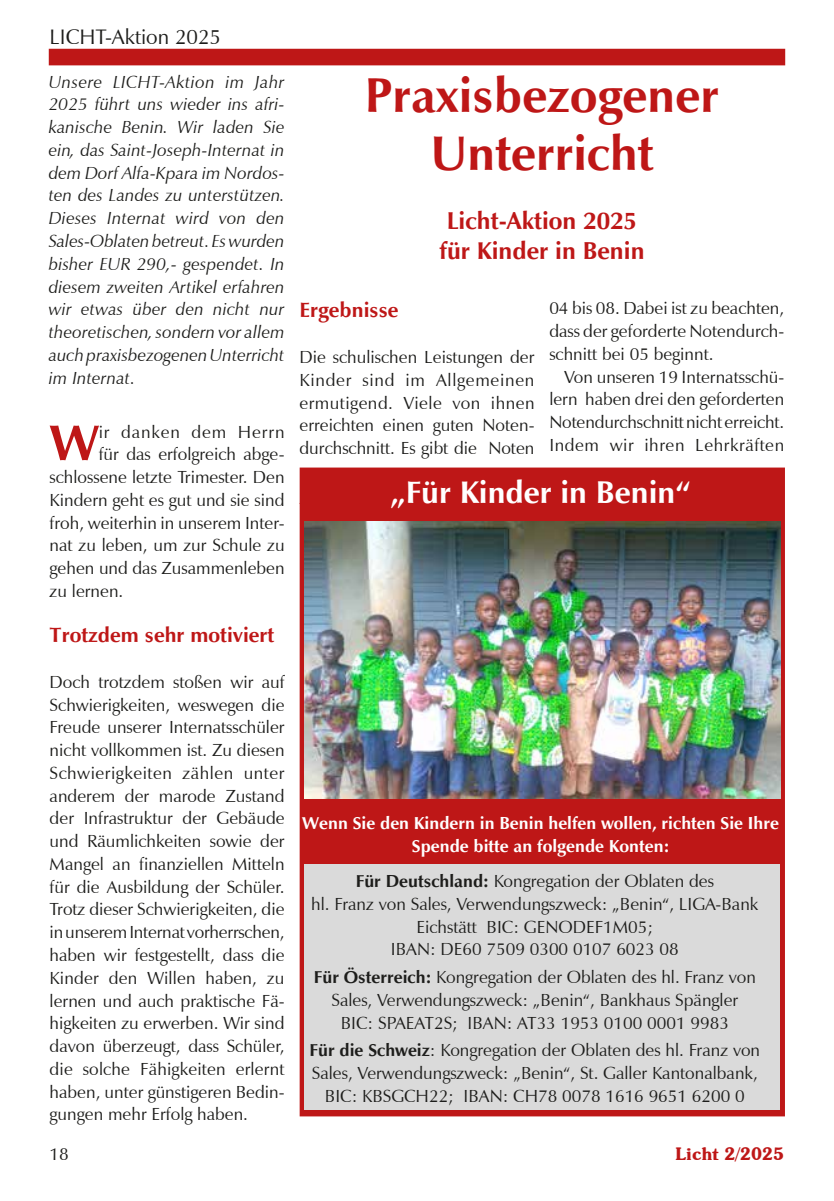
<style>
.page{position:relative;width:834px;height:1201px;background:#fff}
.page>*{position:absolute;margin:0;border:0;box-sizing:border-box;transform-origin:0 0}
.t1{font:700 50.75px "Zapf Humanist 601 BT";color:#be1717}
.t2{font:700 49px/58.8px "Zapf Humanist 601 BT";color:#be1717;text-align:center}
.t3{font:700 31.5px "Zapf Humanist 601 BT";color:#fff}
.t4{font:700 24.5px/29.4px "Zapf Humanist 601 BT";color:#be1717;text-align:center}
.t5{font:700 21px "Zapf Humanist 601 BT";color:#be1717}
.t6{font:21px "Zapf Humanist 601 BT";color:#1d1d1b}
.t7{font:17.5px/22.8px "Zapf Humanist 601 BT";color:#1d1d1b;text-align:justify}
.t8{font:italic 17.5px/22.8px "Zapf Humanist 601 BT";letter-spacing:.005em;color:#1d1d1b;text-align:justify}
.t9{font:700 17.5px/22.8px "Zapf Humanist 601 BT";color:#fff;text-align:center}
.t10{font:17.5px "Zapf Humanist 601 BT";letter-spacing:.05em;color:#1d1d1b}
.t11{font:600 17.5px "Souvenir Greek BT";color:#be1717}
.s1{font-weight:700}
</style>
<div class="page">
<div style="left:49px;top:49px;width:736px;height:16px;background:#be1717"></div>
<div style="left:299px;top:467px;width:485px;height:649px;background:#be1717;border:4px solid #be1717"></div>
<div style="left:304px;top:864px;width:476px;height:246px;background:#dadada"></div>
<hr style="left:299px;top:503px;width:482px;height:1px;background:#be1717">
<img style="left:304px;top:521px;width:476px;height:278px">
<p class="t6" style="left:50px;top:24px;width:173px">LICHT-Aktion 2025</p>
<p class="t8" style="left:49px;top:70px;width:237px">Unsere LICHT-Aktion im Jahr 2025 führt uns wieder ins afri&shy;kanische Benin. Wir laden Sie ein, das Saint-Joseph-Internat in dem Dorf Alfa-Kpara im Nordos&shy;ten des Landes zu unterstützen.<br>Dieses Internat wird von den Sales-Oblaten betreut. Es wurden bisher EUR 290,- gespendet. In diesem zweiten Artikel erfahren wir etwas über den nicht nur theoretischen, sondern vor allem auch praxisbezogenen Unterricht im Internat.</p>
<h1 class="t1" style="left:50px;top:411px;width:51px">W</h1>
<p class="t10" style="left:99px;top:421px;width:187px">ir danken dem Herrn</p>
<p class="t7" style="left:99px;top:443px;width:187px">für das erfolgreich abge-</p>
<p class="t7" style="left:50px;top:465px;width:236px">schlossene letzte Trimester. Den</p>
<p class="t7" style="left:50px;top:488px;width:236px">Kindern geht es gut und sie sind</p>
<p class="t7" style="left:50px;top:511px;width:236px">froh, weiterhin in unserem Inter-</p>
<p class="t7" style="left:50px;top:534px;width:236px">nat zu leben, um zur Schule zu</p>
<p class="t7" style="left:50px;top:556px;width:236px">gehen und das Zusammenleben</p>
<p class="t7" style="left:50px;top:579px;width:75px">zu lernen.</p>
<p class="t5" style="left:50px;top:622px;width:226px">Trotzdem sehr motiviert</p>
<p class="t7" style="left:50px;top:670px;width:236px">Doch trotzdem stoßen wir auf Schwierigkeiten, weswegen die Freude unserer Internatsschüler nicht vollkommen ist. Zu diesen Schwierigkeiten zählen unter anderem der marode Zustand der Infrastruktur der Gebäude und Räumlichkeiten sowie der Mangel an finanziellen Mitteln für die Ausbildung der Schüler.<br>Trotz dieser Schwierigkeiten, die in unserem Internat vorherrschen, haben wir festgestellt, dass die Kinder den Willen haben, zu lernen und auch praktische Fä&shy;higkeiten zu erwerben. Wir sind davon überzeugt, dass Schüler, die solche Fähigkeiten erlernt haben, unter günstigeren Bedin&shy;gungen mehr Erfolg haben.</p>
<h2 class="t2" style="left:365px;top:65px;width:355px">Praxisbezogener<br>Unterricht</h2>
<h3 class="t4" style="left:439px;top:206px;width:207px">Licht-Aktion 2025 für Kinder in Benin</h3>
<p class="t5" style="left:299px;top:297px;width:101px">Ergebnisse</p>
<p class="t7" style="left:299px;top:345px;width:236px">Die schulischen Leistungen der Kinder sind im Allgemeinen ermutigend. Viele von ihnen erreichten einen guten Noten&shy;durchschnitt. Es gibt die Noten</p>
<p class="t7" style="left:549px;top:297px;width:236px">04 bis 08. Dabei ist zu beachten, dass der geforderte Notendurch&shy;schnitt bei 05 beginnt.</p>
<p class="t7" style="left:549px;top:365px;width:236px;text-indent:15px">Von unseren 19 Internatsschü&shy;lern haben drei den geforderten Notendurchschnitt nicht erreicht.<br>Indem wir ihren Lehrkräften</p>
<h3 class="t3" style="left:390px;top:473px;width:302px">„Für Kinder in Benin“</h3>
<p class="t9" style="left:302px;top:811px;width:478px">Wenn Sie den Kindern in Benin helfen wollen, richten Sie Ihre<br>Spende bitte an folgende Konten:</p>
<p class="t7" style="left:311px;top:869px;width:448px;text-align:center"><span class="s1">Für Deutschland:</span> Kongregation der Oblaten des<br>hl. Franz von Sales, Verwendungszweck: „Benin“, LIGA-Bank Eichstätt BIC: GENODEF1M05;<br>IBAN: DE60 7509 0300 0107 6023 08</p>
<p class="t7" style="left:313px;top:965px;width:443px;text-align:center"><span class="s1">Für Österreich:</span> Kongregation der Oblaten des hl. Franz von<br>Sales, Verwendungszweck: „Benin“, Bankhaus Spängler<br>BIC: SPAEAT2S; IBAN: AT33 1953 0100 0001 9983</p>
<p class="t7" style="left:309px;top:1038px;width:452px;text-align:center"><span class="s1">Für die Schweiz</span>: Kongregation der Oblaten des hl. Franz von<br>Sales, Verwendungszweck: „Benin“, St. Galler Kantonalbank,<br>BIC: KBSGCH22; IBAN: CH78 0078 1616 9651 6200 0</p>
<p class="t7" style="left:50px;top:1142px;width:21px">18</p>
<p class="t11" style="left:675px;top:1143px;width:110px">Licht 2/2025</p>
</div>
